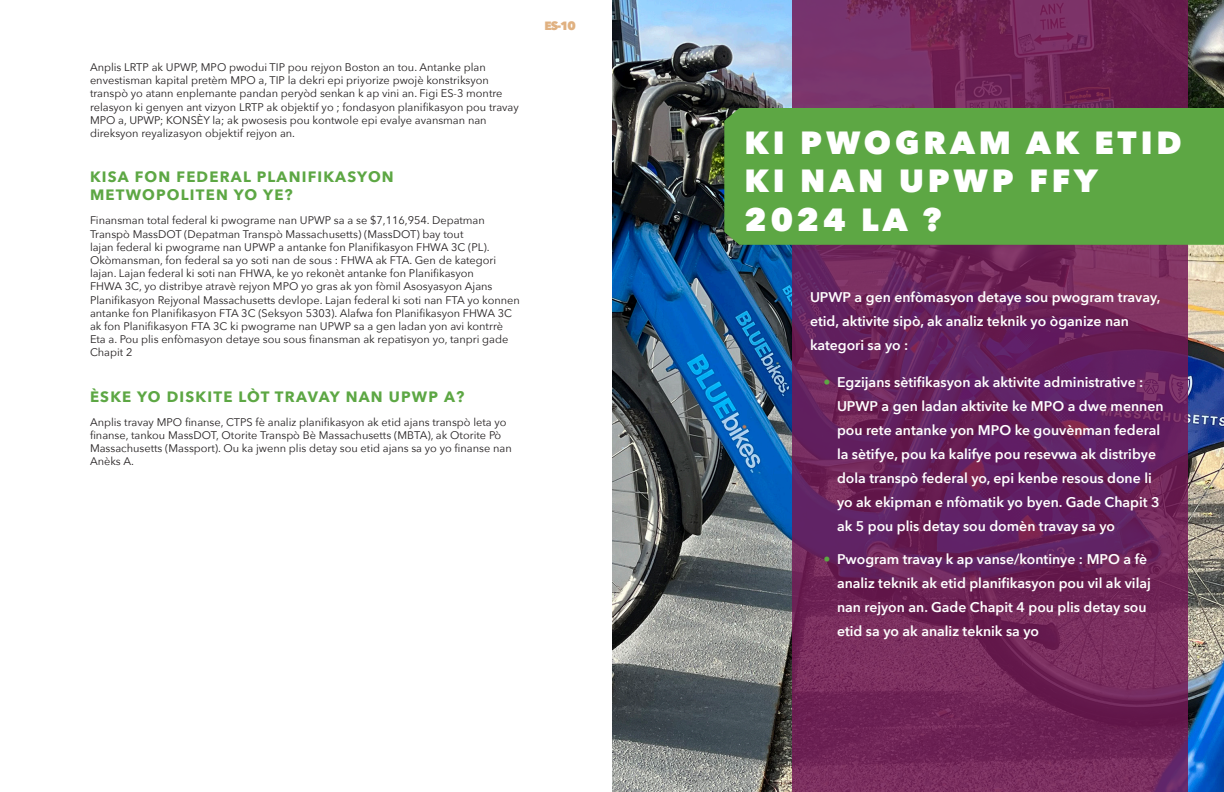
<style>
.page{position:relative;width:1224px;height:792px;background:#fff}
.page>*{position:absolute;margin:0;border:0;box-sizing:border-box;transform-origin:0 0}
.Heading_1{font:800 32px/38.4px "Avenir Next";letter-spacing:.12em;color:#fff}
.Heading_2{font:700 15px/18px "Avenir Next";letter-spacing:.08em;color:#5da744}
.Paragraph_Style_2{font:600 14px/24px "Avenir Next";color:#fff}
.t1{font:800 12px "Avenir Next";color:#e0b181}
.t2{font:11px/13.2px "Avenir Next";color:#231f20}
.s1{color:#5da744}
</style>
<div class="page">
<img style="left:612px;top:0;width:612px;height:792px">
<svg style="left:792px;top:0;width:396px;height:792px;background:#6c255b"></svg>
<div style="left:724px;top:108px;width:500px;height:137px;background:#5da744"></div>
<p class="t2" style="left:90px;top:60px;width:430px">Anplis LRTP ak UPWP, MPO pwodui TIP pou rejyon Boston an tou. Antanke plan envestisman kapital pretèm MPO a, TIP la dekri epi priyorize pwojè konstriksyon transpò yo atann enplemante pandan peryòd senkan k ap vini an. Figi ES-3 montre relasyon ki genyen ant vizyon LRTP ak objektif yo ; fondasyon planifikasyon pou travay MPO a, UPWP; KONSÈY la; ak pwosesis pou kontwole epi evalye avansman nan direksyon reyalizasyon objektif rejyon an.</p>
<p class="Heading_2" style="left:90px;top:168px;width:305px">KISA FON FEDERAL PLANIFIKASYON<br>METWOPOLITEN YO YE?</p>
<p class="t2" style="left:90px;top:213px;width:431px">Finansman total federal ki pwograme nan UPWP sa a se $7,116,954. Depatman Transpò MassDOT (Depatman Transpò Massachusetts) (MassDOT) bay tout<br>lajan federal ki pwograme nan UPWP a antanke fon Planifikasyon FHWA 3C (PL).<br>Okòmansman, fon federal sa yo soti nan de sous : FHWA ak FTA. Gen de kategori lajan. Lajan federal ki soti nan FHWA, ke yo rekonèt antanke fon Planifikasyon<br>FHWA 3C, yo distribye atravè rejyon MPO yo gras ak yon fòmil Asosyasyon Ajans Planifikasyon Rejyonal Massachusetts devlope. Lajan federal ki soti nan FTA yo konnen antanke fon Planifikasyon FTA 3C (Seksyon 5303). Alafwa fon Planifikasyon FHWA 3C ak fon Planifikasyon FTA 3C ki pwograme nan UPWP sa a gen ladan yon avi kontrrè Eta a. Pou plis enfòmasyon detaye sou sous finansman ak repatisyon yo, tanpri gade Chapit 2</p>
<p class="Heading_2" style="left:90px;top:387px;width:376px">ÈSKE YO DISKITE LÒT TRAVAY NAN UPWP A?</p>
<p class="t2" style="left:90px;top:415px;width:423px">Anplis travay MPO finanse, CTPS fè analiz planifikasyon ak etid ajans transpò leta yo finanse, tankou MassDOT, Otorite Transpò Bè Massachusetts (MBTA), ak Otorite Pò Massachusetts (Massport). Ou ka jwenn plis detay sou etid ajans sa yo yo finanse nan Anèks A.</p>
<p class="t1" style="left:544px;top:18px;width:33px">ES-10</p>
<p class="Heading_1" style="left:744px;top:123px;width:439px">KI PWOGRAM AK ETID<br>KI NAN UPWP FFY<br>2024 LA ?</p>
<p class="Paragraph_Style_2" style="left:810px;top:285px;width:352px">UPWP a gen enfòmasyon detaye sou pwogram travay, etid, aktivite sipò, ak analiz teknik yo òganize nan kategori sa yo :</p>
<p class="Paragraph_Style_2" style="left:837px;top:370px;width:328px;text-indent:-14px"><span class="s1">•</span> Egzijans sètifikasyon ak aktivite administrative :<br>UPWP a gen ladan aktivite ke MPO a dwe mennen pou rete antanke yon MPO ke gouvènman federal la sètifye, pou ka kalifye pou resevwa ak distribye dola transpò federal yo, epi kenbe resous done li yo ak ekipman e nfòmatik yo byen. Gade Chapit 3 ak 5 pou plis detay sou domèn travay sa yo</p>
<p class="Paragraph_Style_2" style="left:837px;top:547px;width:315px;text-indent:-14px"><span class="s1">•</span> Pwogram travay k ap vanse/kontinye : MPO a fè analiz teknik ak etid planifikasyon pou vil ak vilaj nan rejyon an. Gade Chapit 4 pou plis detay sou etid sa yo ak analiz teknik sa yo</p>
</div>
